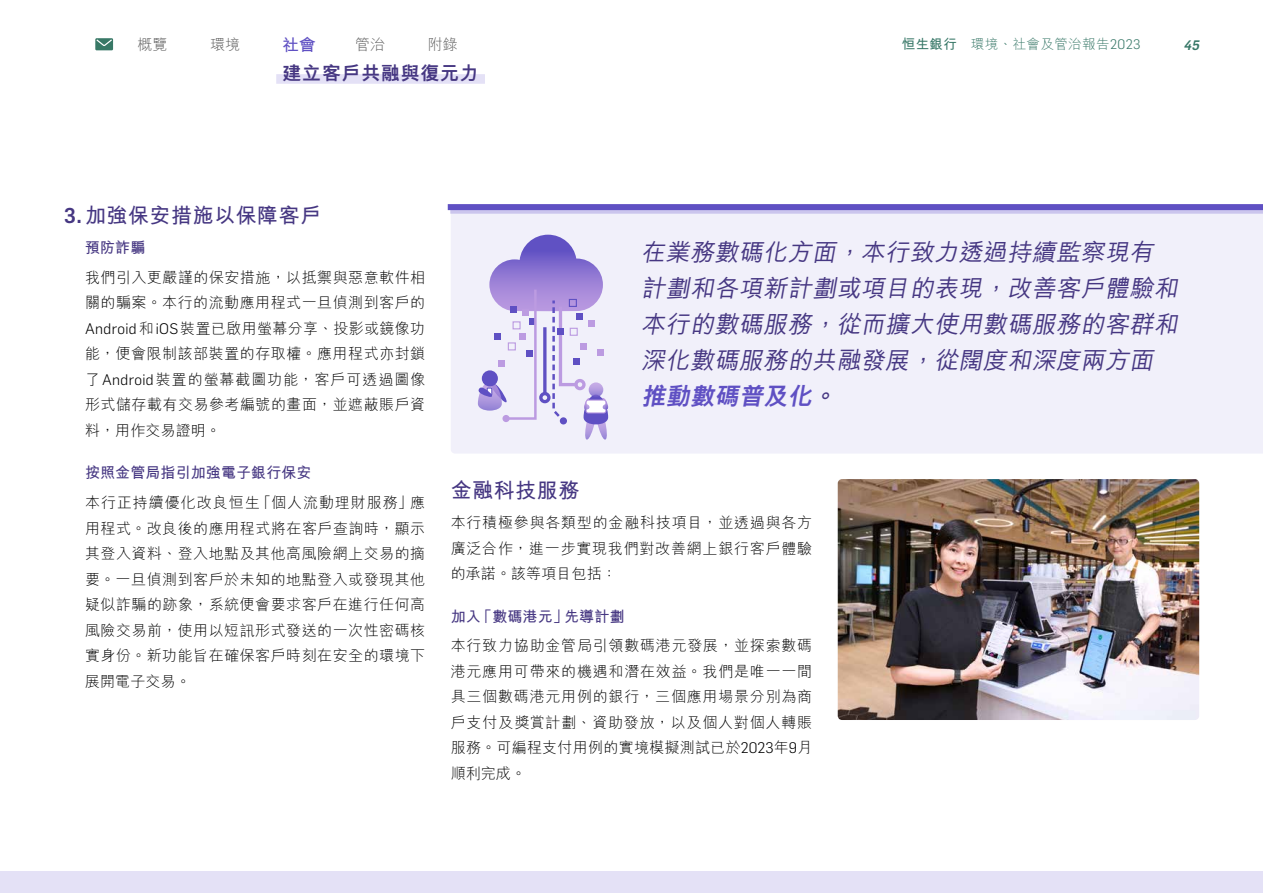
<style>
.page{position:relative;width:1263px;height:893px;background:#fff}
.page>*{position:absolute;margin:0;border:0;box-sizing:border-box;transform-origin:0 0}
.t1{font:italic 500 24px/36px "M Hei HK";color:#463782}
.t2{font:700 21px "M Hei HK";letter-spacing:.025em;color:#463782}
.t3{font:800 18.75px "M Hei HK";letter-spacing:.05em;color:#463782}
.t4{font:700 16.5px "M Hei HK";color:#5f50c3}
.t5{font:300 15px/25.5px "M Hei HK";letter-spacing:.035em;color:#000;text-align:justify}
.t6{font:700 15px "M Hei HK";letter-spacing:.01em;color:#463782}
.t7{font:300 15px "M Hei HK";color:#5a5a5a}
.t8{font:300 13.5px "M Hei HK";letter-spacing:.03em;color:#377767}
.t9{font:italic 500 13.5px "Flama";color:#377767}
.s1{font-weight:700}
.s2{font-family:"Flama"}
.s3{font-family:"Flama";font-weight:500}
.s4{font-weight:800;color:#5f50c3}
</style>
<div class="page">
<div style="left:0;top:872px;width:1263px;height:21px;background:#e4e1f6"></div>
<div style="left:451px;top:213px;width:812px;height:240px;background:#f1f0fa"></div>
<div style="left:451px;top:207px;width:812px;height:6px;background:#c4beea"></div>
<div style="left:451px;top:204px;width:812px;height:6px;background:#5f50c3"></div>
<img style="left:838px;top:479px;width:361px;height:241px">
<svg style="left:478px;top:235px;width:131px;height:205px"></svg>
<svg style="left:95px;top:38px;width:18px;height:12px"></svg>
<div style="left:276px;top:74px;width:209px;height:10px;background:#e4e1f6"></div>
<p class="t7" style="left:138px;top:37px;width:31px">概覽</p>
<p class="t7" style="left:210px;top:37px;width:31px">環境</p>
<p class="t4" style="left:283px;top:33px;width:34px">社會</p>
<p class="t7" style="left:355px;top:37px;width:31px">管治</p>
<p class="t7" style="left:428px;top:37px;width:31px">附錄</p>
<p class="t8" style="left:902px;top:38px;width:240px"><span class="s1">恒生銀行</span> 環境、社會及管治報告<span class="s2">2023</span></p>
<p class="t9" style="left:1183px;top:35px;width:20px">45</p>
<p class="t3" style="left:283px;top:64px;width:197px">建立客戶共融與復元力</p>
<h2 class="t2" style="left:64px;top:200px;width:259px"><span class="s3">3.</span> 加強保安措施以保障客戶</h2>
<p class="t6" style="left:85px;top:237px;width:62px">預防詐騙</p>
<p class="t5" style="left:85px;top:264px;width:342px">我們引入更嚴謹的保安措施，以抵禦與惡意軟件相關的騙案。本行的流動應用程式一旦偵測到客戶的<span class="s2">Android</span>和<span class="s2">iOS</span>裝置已啟用螢幕分享、投影或鏡像功能，便會限制該部裝置的存取權。應用程式亦封鎖了<span class="s2">Android</span>裝置的螢幕截圖功能，客戶可透過圖像形式儲存載有交易參考編號的畫面，並遮蔽賬戶資料，用作交易證明。</p>
<p class="t6" style="left:85px;top:462px;width:228px">按照金管局指引加強電子銀行保安</p>
<p class="t5" style="left:85px;top:490px;width:342px">本行正持續優化改良恒生「個人流動理財服務」應用程式。改良後的應用程式將在客戶查詢時，顯示其登入資料、登入地點及其他高風險網上交易的摘要。一旦偵測到客戶於未知的地點登入或發現其他疑似詐騙的跡象，系統便會要求客戶在進行任何高風險交易前，使用以短訊形式發送的一次性密碼核實身份。新功能旨在確保客戶時刻在安全的環境下展開電子交易。</p>
<h1 class="t1" style="left:641px;top:232px;width:543px">在業務數碼化方面，本行致力透過持續監察現有計劃和各項新計劃或項目的表現，改善客戶體驗和本行的數碼服務，從而擴大使用數碼服務的客群和深化數碼服務的共融發展，從闊度和深度兩方面<span class="s4">推動數碼普及化</span>。</h1>
<h2 class="t2" style="left:451px;top:475px;width:130px">金融科技服務</h2>
<p class="t5" style="left:451px;top:509px;width:363px">本行積極參與各類型的金融科技項目，並透過與各方廣泛合作，進一步實現我們對改善網上銀行客戶體驗的承諾。該等項目包括：</p>
<p class="t6" style="left:451px;top:605px;width:175px">加入「數碼港元」先導計劃</p>
<p class="t5" style="left:451px;top:633px;width:363px">本行致力協助金管局引領數碼港元發展，並探索數碼港元應用可帶來的機遇和潛在效益。我們是唯一一間具三個數碼港元用例的銀行，三個應用場景分別為商戶支付及獎賞計劃、資助發放，以及個人對個人轉賬服務。可編程支付用例的實境模擬測試已於<span class="s2">2023</span>年<span class="s2">9</span>月順利完成。</p>
</div>
